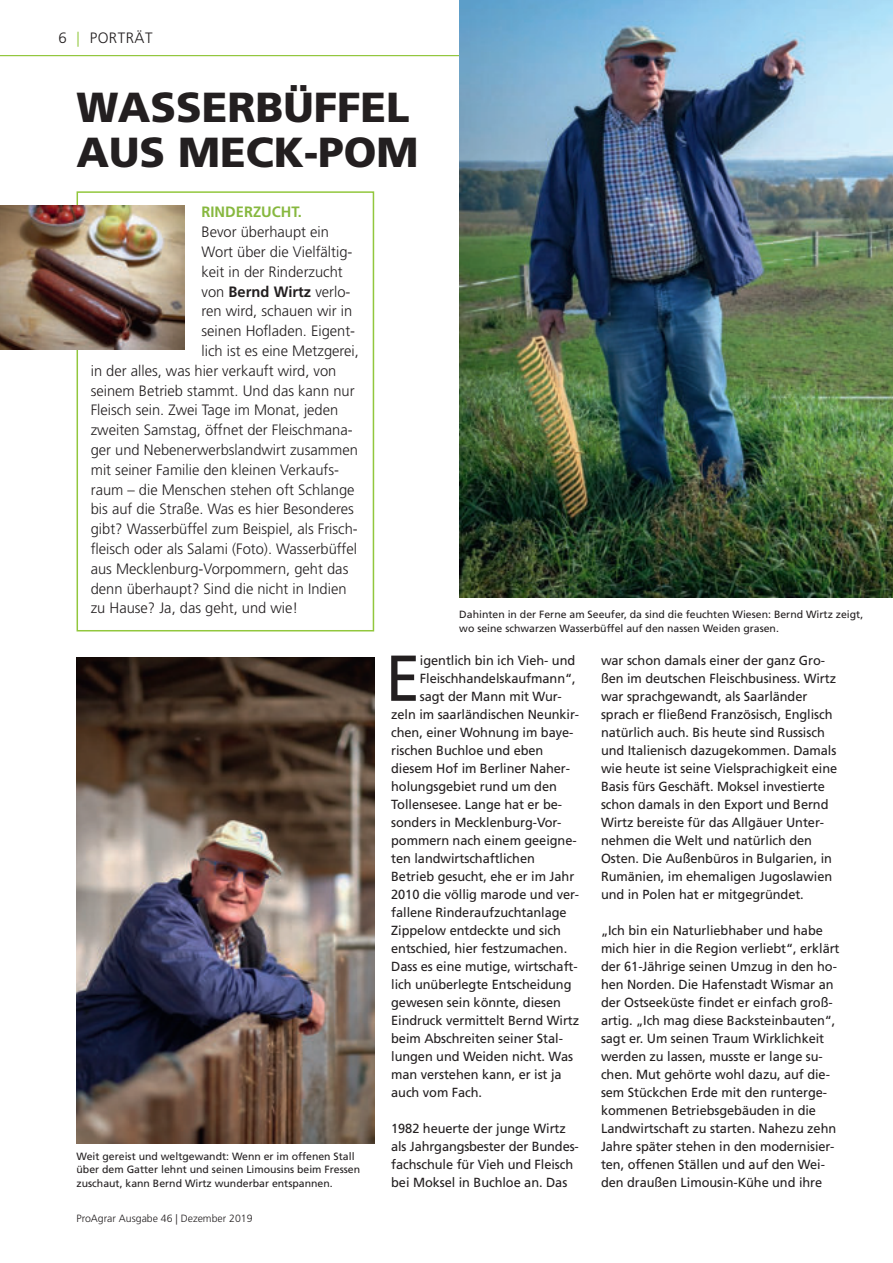
<style>
.page{position:relative;width:893px;height:1263px;background:#fff}
.page>*{position:absolute;margin:0;border:0;box-sizing:border-box;transform-origin:0 0}
.t1{font:64.8px "Frutiger LT";color:#231f20}
.t2{font:900 42px/45px "Frutiger LT";color:#231f20}
.t3{font:300 15px "Frutiger LT";color:#231f20}
.t4{font:700 15px "Frutiger LT";color:#231f20}
.t5{font:700 15px "Frutiger";color:#87b83f}
.t6{font:300 15px "Frutiger LT";letter-spacing:.03em;color:#231f20}
.t7{font:13.2px/18px "Frutiger LT";letter-spacing:-.005em;color:#231f20}
.t8{font:10.5px/13.5px "Frutiger LT";color:#231f20}
.t9{font:300 10.5px "Frutiger LT";color:#231f20}
.s1{color:#92c73d}
.s2{font-weight:300}
</style>
<div class="page">
<div style="left:77px;top:191px;width:297px;height:440px;border:1px solid #92c73d"></div>
<hr style="left:0;top:55px;width:893px;height:1px;background:#92c73d">
<img style="left:459px;top:1px;width:433px;height:597px">
<img style="left:77px;top:657px;width:297px;height:486px">
<img style="left:0;top:206px;width:185px;height:144px">
<p class="t3" style="left:59px;top:30px;width:23px">6 <span class="s1">|</span></p>
<p class="t6" style="left:90px;top:30px;width:64px">PORTRÄT</p>
<h2 class="t2" style="left:77px;top:85px;width:343px">WASSERBÜFFEL<br>AUS MECK-POM</h2>
<p class="t5" style="left:202px;top:203px;width:102px">RINDERZUCHT.</p>
<p class="t3" style="left:202px;top:224px;width:129px">Bevor überhaupt ein</p>
<p class="t3" style="left:202px;top:244px;width:152px">Wort über die Vielfältig-</p>
<p class="t3" style="left:202px;top:264px;width:143px">keit in der Rinderzucht</p>
<p class="t4" style="left:202px;top:283px;width:150px"><span class="s2">von</span> Bernd Wirtz <span class="s2">verlo-</span></p>
<p class="t3" style="left:202px;top:304px;width:152px">ren wird, schauen wir in</p>
<p class="t3" style="left:202px;top:323px;width:155px">seinen Hofladen. Eigent-</p>
<p class="t3" style="left:202px;top:343px;width:159px">lich ist es eine Metzgerei,</p>
<p class="t3" style="left:91px;top:363px;width:247px">in der alles, was hier verkauft wird, von</p>
<p class="t3" style="left:91px;top:383px;width:265px">seinem Betrieb stammt. Und das kann nur</p>
<p class="t3" style="left:91px;top:403px;width:249px">Fleisch sein. Zwei Tage im Monat, jeden</p>
<p class="t3" style="left:91px;top:422px;width:263px">zweiten Samstag, öffnet der Fleischmana-</p>
<p class="t3" style="left:91px;top:442px;width:269px">ger und Nebenerwerbslandwirt zusammen</p>
<p class="t3" style="left:91px;top:462px;width:250px">mit seiner Familie den kleinen Verkaufs-</p>
<p class="t3" style="left:91px;top:482px;width:265px">raum – die Menschen stehen oft Schlange</p>
<p class="t3" style="left:91px;top:502px;width:265px">bis auf die Straße. Was es hier Besonderes</p>
<p class="t3" style="left:91px;top:521px;width:269px">gibt? Wasserbüffel zum Beispiel, als Frisch-</p>
<p class="t3" style="left:91px;top:541px;width:268px">fleisch oder als Salami (Foto). Wasserbüffel</p>
<p class="t3" style="left:91px;top:561px;width:259px">aus Mecklenburg-Vorpommern, geht das</p>
<p class="t3" style="left:91px;top:581px;width:257px">denn überhaupt? Sind die nicht in Indien</p>
<p class="t3" style="left:91px;top:601px;width:209px">zu Hause? Ja, das geht, und wie!</p>
<p class="t8" style="left:459px;top:608px;width:405px">Dahinten in der Ferne am Seeufer, da sind die feuchten Wiesen: Bernd Wirtz zeigt, wo seine schwarzen Wasserbüffel auf den nassen Weiden grasen.</p>
<p class="t8" style="left:77px;top:1150px;width:285px">Weit gereist und weltgewandt: Wenn er im offenen Stall über dem Gatter lehnt und seinen Limousins beim Fressen zuschaut, kann Bernd Wirtz wunderbar entspannen.</p>
<p class="t9" style="left:77px;top:1214px;width:178px">ProAgrar Ausgabe 46 | Dezember 2019</p>
<h1 class="t1" style="left:385px;top:651px;width:36px">E</h1>
<p class="t7" style="left:420px;top:652px;width:157px">igentlich bin ich Vieh- und</p>
<p class="t7" style="left:420px;top:670px;width:157px">Fleischhandelskaufmann“,</p>
<p class="t7" style="left:420px;top:688px;width:143px">sagt der Mann mit Wur-</p>
<p class="t7" style="left:391px;top:706px;width:189px">zeln im saarländischen Neunkir-</p>
<p class="t7" style="left:391px;top:724px;width:184px">chen, einer Wohnung im baye-</p>
<p class="t7" style="left:391px;top:742px;width:154px">rischen Buchloe und eben</p>
<p class="t7" style="left:391px;top:760px;width:180px">diesem Hof im Berliner Naher-</p>
<p class="t7" style="left:391px;top:778px;width:167px">holungsgebiet rund um den</p>
<p class="t7" style="left:391px;top:796px;width:172px">Tollensesee. Lange hat er be-</p>
<p class="t7" style="left:391px;top:814px;width:172px">sonders in Mecklenburg-Vor-</p>
<p class="t7" style="left:391px;top:832px;width:187px">pommern nach einem geeigne-</p>
<p class="t7" style="left:391px;top:850px;width:145px">ten landwirtschaftlichen</p>
<p class="t7" style="left:391px;top:868px;width:185px">Betrieb gesucht, ehe er im Jahr</p>
<p class="t7" style="left:391px;top:886px;width:189px">2010 die völlig marode und ver-</p>
<p class="t7" style="left:391px;top:904px;width:177px">fallene Rinderaufzuchtanlage</p>
<p class="t7" style="left:391px;top:922px;width:171px">Zippelow entdeckte und sich</p>
<p class="t7" style="left:391px;top:940px;width:178px">entschied, hier festzumachen.</p>
<p class="t7" style="left:391px;top:958px;width:188px">Dass es eine mutige, wirtschaft-</p>
<p class="t7" style="left:391px;top:976px;width:182px">lich unüberlegte Entscheidung</p>
<p class="t7" style="left:391px;top:994px;width:171px">gewesen sein könnte, diesen</p>
<p class="t7" style="left:391px;top:1012px;width:190px">Eindruck vermittelt Bernd Wirtz</p>
<p class="t7" style="left:391px;top:1030px;width:173px">beim Abschreiten seiner Stal-</p>
<p class="t7" style="left:391px;top:1048px;width:183px">lungen und Weiden nicht. Was</p>
<p class="t7" style="left:391px;top:1066px;width:172px">man verstehen kann, er ist ja</p>
<p class="t7" style="left:391px;top:1084px;width:92px">auch vom Fach.</p>
<p class="t7" style="left:391px;top:1120px;width:189px">1982 heuerte der junge Wirtz als Jahrgangsbester der Bundes&shy;fachschule für Vieh und Fleisch bei Moksel in Buchloe an. Das</p>
<p class="t7" style="left:601px;top:652px;width:238px">war schon damals einer der ganz Gro&shy;ßen im deutschen Fleischbusiness. Wirtz war sprachgewandt, als Saarländer sprach er fließend Französisch, Englisch natürlich auch. Bis heute sind Russisch und Italienisch dazugekommen. Damals wie heute ist seine Vielsprachigkeit eine Basis fürs Geschäft. Moksel investierte schon damals in den Export und Bernd Wirtz bereiste für das Allgäuer Unter&shy;nehmen die Welt und natürlich den Osten. Die Außenbüros in Bulgarien, in Rumänien, im ehemaligen Jugoslawien und in Polen hat er mitgegründet.</p>
<p class="t7" style="left:601px;top:922px;width:240px">„Ich bin ein Naturliebhaber und habe mich hier in die Region verliebt“, erklärt der 61-Jährige seinen Umzug in den ho&shy;hen Norden. Die Hafenstadt Wismar an der Ostseeküste findet er einfach groß&shy;artig. „Ich mag diese Backsteinbauten“, sagt er. Um seinen Traum Wirklichkeit werden zu lassen, musste er lange su&shy;chen. Mut gehörte wohl dazu, auf die&shy;sem Stückchen Erde mit den runterge&shy;kommenen Betriebsgebäuden in die Landwirtschaft zu starten. Nahezu zehn Jahre später stehen in den modernisier&shy;ten, offenen Ställen und auf den Wei&shy;den draußen Limousin-Kühe und ihre</p>
</div>
